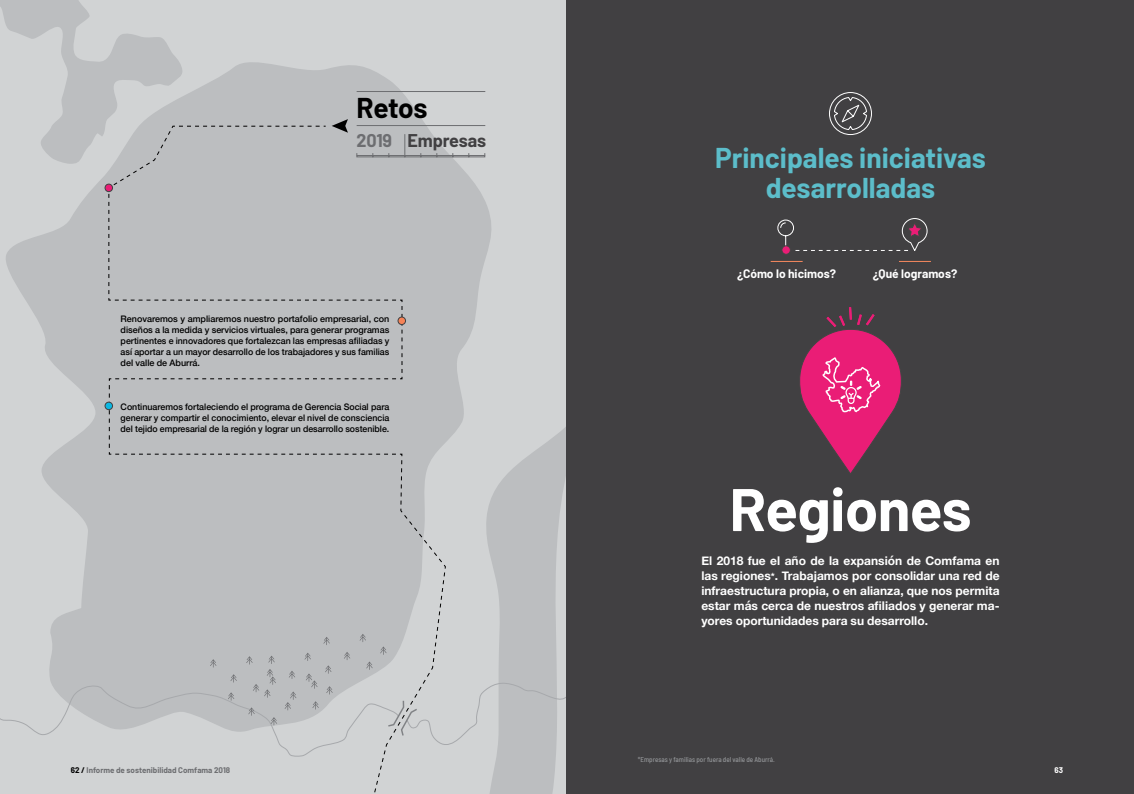
<style>
.page{position:relative;width:1134px;height:794px;background:#fff}
.page>*{position:absolute;margin:0;border:0;box-sizing:border-box;transform-origin:0 0}
.t1{font:700 60px "Barlow";letter-spacing:-.01em;color:#fff}
.t2{font:700 28px/30px "Barlow";color:#5cbdca;text-align:center}
.t3{font:700 28px "Barlow";letter-spacing:-.015em;color:#000}
.t4{font:700 18px "Barlow";letter-spacing:-.01em;color:#414042}
.t5{font:700 12px/15px "Helvetica Neue";color:#fff;text-align:justify}
.t6{font:700 12px "Barlow";color:#fff}
.t7{font:500 9px/11px "Helvetica Neue";color:#000;text-align:justify}
.t8{font:700 8px "Barlow";color:#6d6e71}
.t9{font:700 8px "Barlow";color:#fff}
.t10{font:500 semi-condensed 7px "Barlow";color:#939598}
.s1{color:#6d6e71}
.s2{font-size:10px}
.s3{color:#000}
</style>
<div class="page">
<div style="left:0;top:0;width:566px;height:794px;background:#d1d3d4"></div>
<svg style="left:6px;top:65px;width:485px;height:619px;fill:#bcbec0"></svg>
<svg style="left:0;top:684px;width:108px;height:51px"></svg>
<hr style="left:357px;top:125px;width:128px;height:1px;background:#6d6e71">
<hr style="left:357px;top:91px;width:128px;height:1px;background:#6d6e71">
<svg style="left:446px;top:134px;width:40px;height:23px"></svg>
<svg style="left:0;top:0;width:320px;height:187px"></svg>
<div style="left:108px;top:125px;width:338px;height:602px;background:#bcbec0"></div>
<svg style="left:109px;top:385px;width:457px;height:409px"></svg>
<svg style="left:332px;top:119px;width:16px;height:14px"></svg>
<div style="left:105px;top:184px;width:8px;height:8px;background:#ea1d76;border-radius:50%"></div>
<div style="left:105px;top:184px;width:8px;height:8px;border:1px solid #414042;border-radius:50%"></div>
<div style="left:105px;top:402px;width:8px;height:7px;background:#0cb7e1;border-radius:50%"></div>
<div style="left:105px;top:401px;width:8px;height:9px;border:1px solid #414042;border-radius:50%"></div>
<div style="left:398px;top:317px;width:7px;height:7px;background:#f58357;border-radius:50%"></div>
<div style="left:397px;top:316px;width:9px;height:9px;border:1px solid #414042;border-radius:50%"></div>
<div style="left:566px;top:0;width:568px;height:794px;background:#414042"></div>
<svg style="left:829px;top:92px;width:43px;height:43px"></svg>
<hr style="left:771px;top:261px;width:32px;height:1px;background:#f6895e">
<hr style="left:899px;top:261px;width:32px;height:1px;background:#f6895e">
<svg style="left:777px;top:218px;width:151px;height:33px"></svg>
<div style="left:782px;top:246px;width:8px;height:8px;background:#ea1d76;border-radius:50%"></div>
<div style="left:782px;top:246px;width:8px;height:8px;border:1px solid #434544;border-radius:50%"></div>
<svg style="left:799px;top:307px;width:102px;height:166px"></svg>
<h2 class="t3" style="left:357px;top:87px;width:72px">Retos</h2>
<h3 class="t4" style="left:357px;top:127px;width:131px"><span class="s1">2019</span> Empresas</h3>
<p class="t7" style="left:121px;top:313px;width:270px">Renovaremos y ampliaremos nuestro portafolio empresarial, con diseños a la medida y servicios virtuales, para generar programas pertinentes e innovadores que fortalezcan las empresas afiliadas y así aportar a un mayor desarrollo de los trabajadores y sus familias del valle de Aburrá.</p>
<p class="t7" style="left:121px;top:401px;width:270px">Continuaremos fortaleciendo el programa de Gerencia Social para generar y compartir el conocimiento, elevar el nivel de consciencia del tejido empresarial de la región y lograr un desarrollo sostenible.</p>
<h2 class="t2" style="left:715px;top:140px;width:272px">Principales iniciativas desarrolladas</h2>
<h3 class="t6" style="left:737px;top:265px;width:100px">¿Cómo lo hicimos?</h3>
<h3 class="t6" style="left:873px;top:265px;width:86px">¿Qué logramos?</h3>
<h1 class="t1" style="left:729px;top:465px;width:244px">Regiones</h1>
<p class="t5" style="left:701px;top:553px;width:300px">El 2018 fue el año de la expansión de Comfama en las regiones<span class="s2">*</span>. Trabajamos por consolidar una red de infraestructura propia, o en alianza, que nos permita estar más cerca de nuestros afiliados y generar ma&shy;yores oportunidades para su desarrollo.</p>
<p class="t10" style="left:638px;top:754px;width:138px">*Empresas y familias por fuera del valle de Aburrá.</p>
<p class="t8" style="left:71px;top:764px;width:161px"><span class="s3">62 /</span> Informe de sostenibilidad Comfama 2018</p>
<p class="t9" style="left:1054px;top:764px;width:10px">63</p>
</div>
